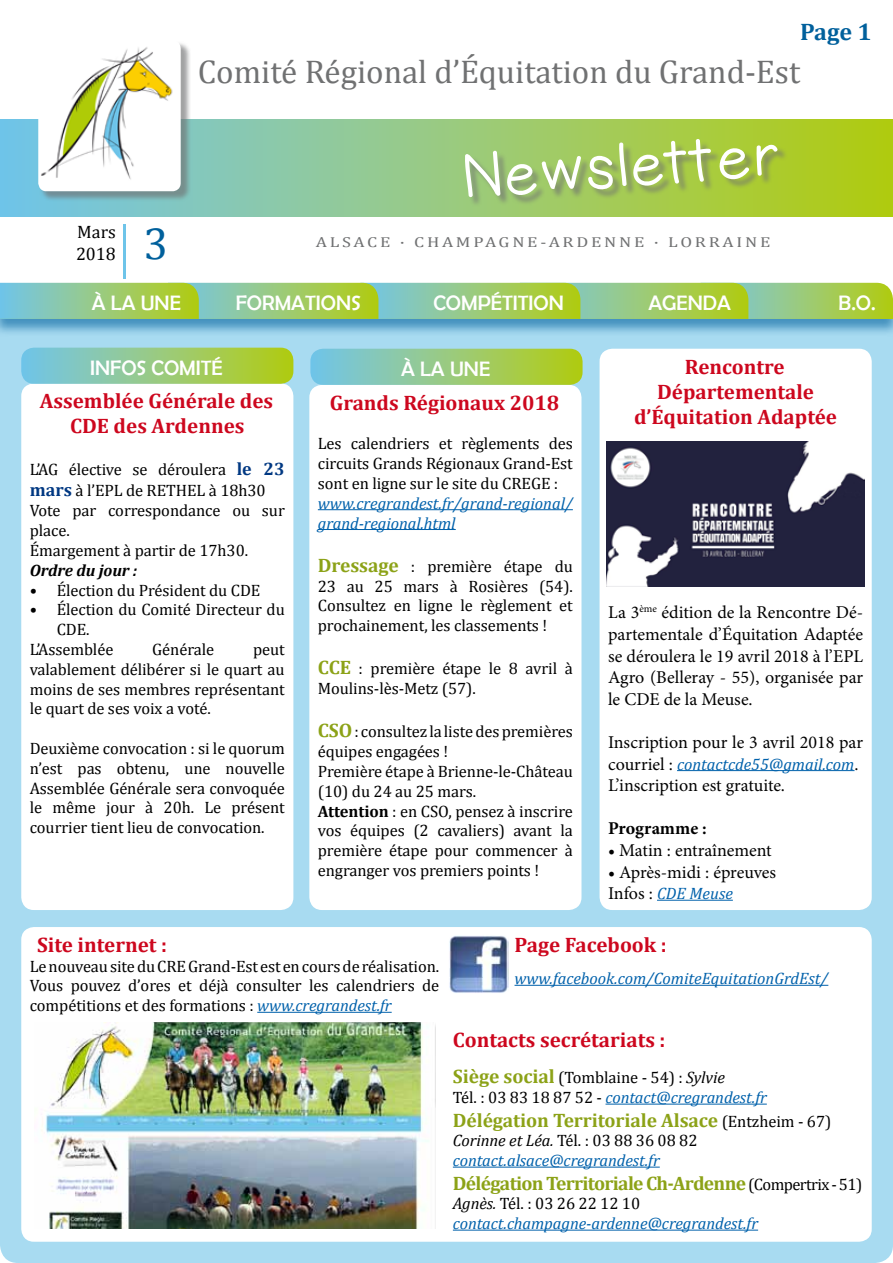
<style>
.page{position:relative;width:893px;height:1263px;background:#fff}
.page>*{position:absolute;margin:0;border:0;box-sizing:border-box;transform-origin:0 0}
.t1{font:300 60px "Gel Pen Upright";color:#fff}
.t2{font:45px "Cambria";color:#00609c}
.t3{font:33px "Cambria";color:#707172}
.t4{font:700 24px "Cambria";color:#00609c}
.t5{font:700 21px/25.2px "Cambria";color:#cd071e;text-align:center}
.t6{font:21px "Berlin Sans FB";color:#fff}
.t7{font:700 19.5px "Cambria";letter-spacing:-.035em;color:#8ca217}
.t8{font:700 19.5px "Cambria";letter-spacing:-.005em;color:#8ca217}
.t9{font:18px/21.6px "Minion Pro";color:#000;text-align:justify}
.t10{font:700 18px "Minion Pro";color:#000}
.t11{font:18px/21.6px "Cambria";color:#000}
.t12{font:16.5px/19.8px "Cambria";letter-spacing:-.005em;color:#000}
.t13{font:italic 16.5px/19.8px "Cambria";letter-spacing:-.005em;color:#0061ab}
.t14{font:italic 700 16.5px "Cambria";letter-spacing:-.005em;color:#000}
.t15{font:14.4px "Cambria";letter-spacing:.15em;color:#707172;scale:1.25 1}
.s1{font-weight:700;font-size:18px;color:#003882}
.s2{font-weight:700;font-size:19.5px;color:#8ca217}
.s3{font-weight:700}
.s4{font-family:"Minion Pro";font-style:normal;font-size:18px;color:#000}
.s5{font-style:italic;color:#0061ab}
.s6{font-style:italic}
.s7{font-weight:400;font-size:16.5px;color:#000}
.s8{color:#000}
.s9{font-style:normal;color:#000}
</style>
<div class="page">
<div style="left:0;top:302px;width:893px;height:961px;background:#a8dbf1;border-radius:18px"></div>
<div style="left:0;top:119px;width:893px;height:98px;background:linear-gradient(to right,#75c6ed,#b6cd11)"></div>
<div style="left:40px;top:41px;width:151px;height:161px;background:#707172;opacity:.65"></div>
<img style="left:38px;top:41px;width:143px;height:150px">
<div style="left:467px;top:141px;width:321px;height:66px;background:#707172;opacity:.65"></div>
<hr style="left:123px;top:224px;width:3px;height:55px;background:#6ec4e9">
<div style="left:0;top:302px;width:893px;height:35px;background:#00609c;opacity:.6"></div>
<svg style="left:0;top:283px;width:893px;height:36px;background:#9aca72"></svg>
<div style="left:21px;top:383px;width:272px;height:527px;background:#fff;border-radius:13px"></div>
<div style="left:309px;top:385px;width:272px;height:525px;background:#fff;border-radius:13px"></div>
<hr style="left:318px;top:509px;width:255px;height:1px;background:#0061ab">
<hr style="left:318px;top:529px;width:138px;height:1px;background:#0061ab">
<div style="left:21px;top:927px;width:851px;height:315px;background:#fff;border-radius:13px"></div>
<hr style="left:257px;top:1012px;width:135px;height:1px;background:#0061ab">
<hr style="left:514px;top:985px;width:314px;height:1px;background:#0061ab">
<hr style="left:605px;top:1104px;width:162px;height:1px;background:#0061ab">
<hr style="left:453px;top:1167px;width:207px;height:1px;background:#0061ab">
<hr style="left:453px;top:1230px;width:305px;height:1px;background:#0061ab">
<div style="left:600px;top:349px;width:272px;height:561px;background:#fff;border-radius:13px"></div>
<hr style="left:677px;top:770px;width:177px;height:1px;background:#0061ab">
<hr style="left:657px;top:900px;width:76px;height:1px;background:#0061ab">
<svg style="left:21px;top:348px;width:272px;height:36px;background:#96c981"></svg>
<img style="left:41px;top:1023px;width:388px;height:206px">
<img style="left:449px;top:935px;width:59px;height:58px">
<svg style="left:310px;top:349px;width:273px;height:36px;background:#96c981"></svg>
<img style="left:607px;top:442px;width:258px;height:145px">
<h3 class="t4" style="left:800px;top:17px;width:73px">Page 1</h3>
<h3 class="t3" style="left:198px;top:52px;width:604px">Comité Régional d’Équitation du Grand-Est</h3>
<h1 class="t1" style="left:459px;top:137px;width:318px;rotate:-4deg">Newsletter</h1>
<p class="t11" style="left:76px;top:221px;width:41px">Mars<br>2018</p>
<h2 class="t2" style="left:144px;top:217px;width:26px">3</h2>
<p class="t6" style="left:92px;top:291px;width:91px">À LA UNE</p>
<p class="t6" style="left:236px;top:291px;width:127px">FORMATIONS</p>
<p class="t6" style="left:433px;top:291px;width:132px">COMPÉTITION</p>
<p class="t6" style="left:648px;top:291px;width:84px">AGENDA</p>
<p class="t6" style="left:838px;top:291px;width:39px">B.O.</p>
<p class="t15" style="left:316px;top:233px;width:365px">ALSACE · CHAMPAGNE-ARDENNE · LORRAINE</p>
<p class="t6" style="left:90px;top:356px;width:134px">INFOS COMITÉ</p>
<p class="t6" style="left:401px;top:357px;width:91px">À LA UNE</p>
<p class="t5" style="left:40px;top:388px;width:235px">Assemblée Générale des<br>CDE des Ardennes</p>
<p class="t12" style="left:30px;top:458px;width:256px;line-height:21.6px">L’AG élective se déroulera <span class="s1">le 23 mars</span> à l’EPL de RETHEL à 18h30</p>
<p class="t12" style="left:30px;top:501px;width:257px">Vote par correspondance ou sur place.<br>Émargement à partir de 17h30.</p>
<p class="t14" style="left:30px;top:560px;width:109px">Ordre du jour :</p>
<p class="t12" style="left:30px;top:580px;width:232px">• Élection du Président du CDE</p>
<p class="t12" style="left:30px;top:600px;width:257px">• Élection du Comité Directeur du</p>
<p class="t12" style="left:57px;top:619px;width:34px">CDE.</p>
<p class="t12" style="left:30px;top:639px;width:85px">L’Assemblée</p>
<p class="t12" style="left:152px;top:639px;width:63px">Générale</p>
<p class="t12" style="left:30px;top:639px;width:257px;text-align:justify;text-indent:223px">peut valablement délibérer si le quart au moins de ses membres représentant le quart de ses voix a voté.</p>
<p class="t12" style="left:30px;top:738px;width:257px;text-align:justify">Deuxième convocation : si le quorum n’est pas obtenu, une nouvelle Assemblée Générale sera convoquée le même jour à 20h. Le présent courrier tient lieu de convocation.</p>
<p class="t5" style="left:330px;top:389px;width:231px">Grands Régionaux 2018</p>
<p class="t12" style="left:318px;top:434px;width:257px;text-align:justify">Les calendriers et règlements des circuits Grands Régionaux Grand-Est sont en ligne sur le site du CREGE :</p>
<p class="t13" style="left:318px;top:493px;width:256px">www.cregrandest.fr/grand-regional/ grand-regional.html</p>
<p class="t12" style="left:318px;top:556px;width:257px;text-align:justify"><span class="s2">Dressage</span> : première étape du 23 au 25 mars à Rosières (54).<br>Consultez en ligne le règlement et prochainement, les classements !</p>
<p class="t12" style="left:318px;top:659px;width:257px"><span class="s2">CCE</span> : première étape le 8 avril à<br>Moulins-lès-Metz (57).</p>
<p class="t12" style="left:318px;top:722px;width:257px"><span class="s2">CSO</span> : consultez la liste des premières équipes engagées !<br>Première étape à Brienne-le-Château (10) du 24 au 25 mars.<br><span class="s3">Attention</span> : en CSO, pensez à inscrire vos équipes (2 cavaliers) avant la première étape pour commencer à engranger vos premiers points !</p>
<p class="t5" style="left:634px;top:353px;width:204px">Rencontre<br>Départementale d’Équitation Adaptée</p>
<p class="t9" style="left:608px;top:602px;width:257px">La 3<sup>ème</sup> édition de la Rencontre Dé&shy;partementale d’Équitation Adaptée se déroulera le 19 avril 2018 à l’EPL Agro (Belleray - 55), organisée par le CDE de la Meuse.</p>
<p class="t9" style="left:608px;top:731px;width:256px">Inscription pour le 3 avril 2018 par</p>
<p class="t13" style="left:608px;top:754px;width:252px"><span class="s4">courriel :</span> contactcde55@gmail.com<span class="s4">.</span></p>
<p class="t9" style="left:608px;top:775px;width:178px">L’inscription est gratuite.</p>
<p class="t10" style="left:608px;top:816px;width:100px">Programme :</p>
<p class="t9" style="left:608px;top:839px;width:165px">• Matin : entraînement</p>
<p class="t9" style="left:608px;top:861px;width:170px">• Après-midi : épreuves</p>
<p class="t13" style="left:608px;top:883px;width:126px"><span class="s4">Infos :</span> CDE Meuse</p>
<p class="t5" style="left:37px;top:931px;width:132px">Site internet :</p>
<p class="t12" style="left:30px;top:956px;width:411px;text-align:justify">Le nouveau site du CRE Grand-Est est en cours de réalisation.<br>Vous pouvez d’ores et déjà consulter les calendriers de compétitions et des formations : <span class="s5">www.cregrandest.fr</span></p>
<p class="t5" style="left:514px;top:931px;width:154px">Page Facebook :</p>
<p class="t13" style="left:514px;top:968px;width:315px">www.facebook.com/ComiteEquitationGrdEst/</p>
<p class="t5" style="left:453px;top:1027px;width:214px">Contacts secrétariats :</p>
<p class="t12" style="left:453px;top:1068px;width:315px"><span class="s2">Siège social</span> (Tomblaine - 54) : <span class="s6">Sylvie<br></span>Tél. : 03 83 18 87 52 - <span class="s5">contact@cregrandest.fr</span></p>
<p class="t8" style="left:453px;top:1108px;width:380px">Délégation Territoriale Alsace <span class="s7">(Entzheim - 67)</span></p>
<p class="t13" style="left:453px;top:1130px;width:246px"><span class="s8">Corinne et Léa.</span> <span class="s9">Tél. : 03 88 36 08 82 </span>contact.alsace@cregrandest.fr</p>
<p class="t7" style="left:453px;top:1171px;width:411px">Délégation Territoriale Ch-Ardenne <span class="s7">(Compertrix - 51)</span></p>
<p class="t13" style="left:453px;top:1193px;width:307px"><span class="s8">Agnès.</span> <span class="s9">Tél. : 03 26 22 12 10 </span>contact.champagne-ardenne@cregrandest.fr</p>
</div>
